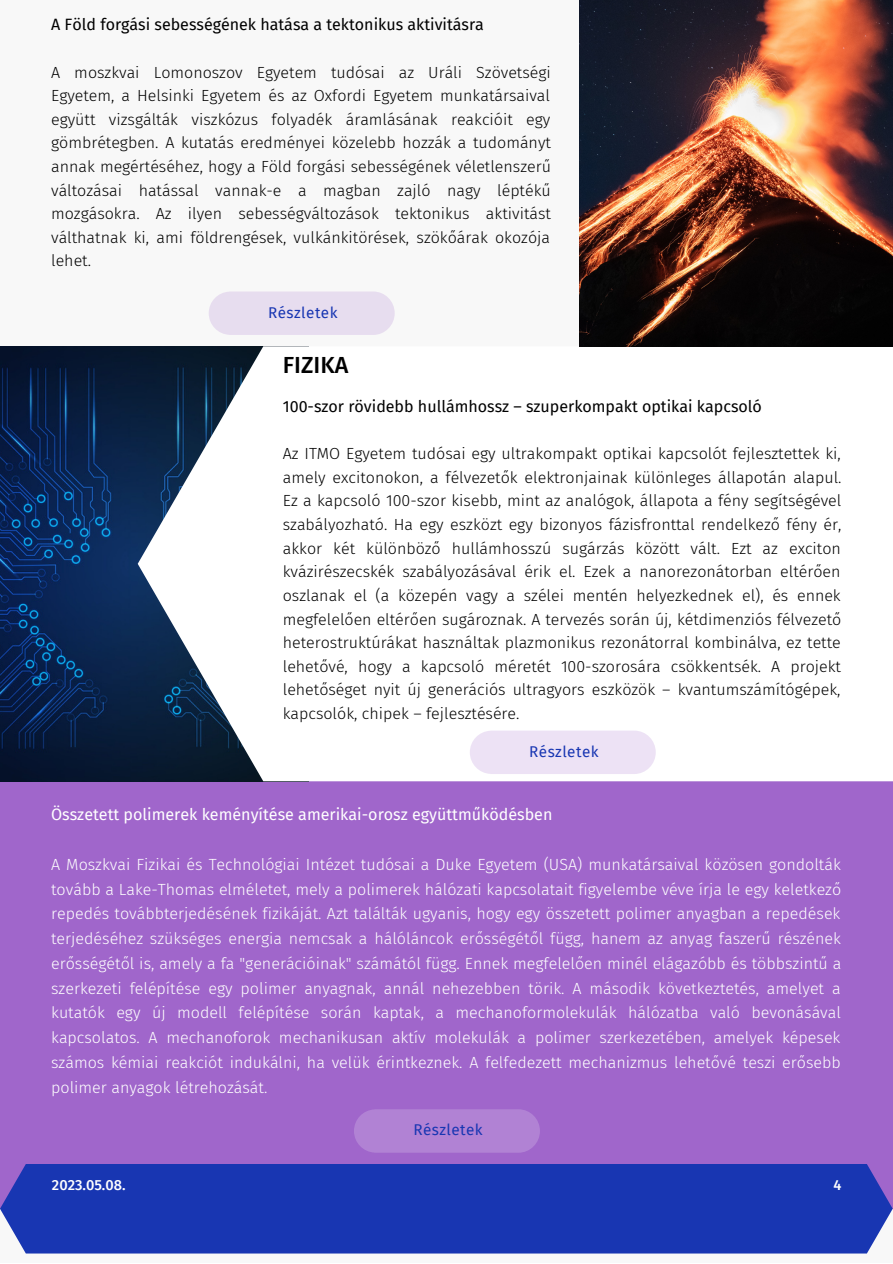
<style>
.page{position:relative;width:893px;height:1264px;background:#fff}
.page>*{position:absolute;margin:0;border:0;box-sizing:border-box;transform-origin:0 0}
.t1{font:500 23.25px "Fira Sans";color:#000}
.t2{font:300 16.05px/23.5px "Fira Sans";color:#000;text-align:justify}
.t3{font:300 16.05px/24.8px "Fira Sans";color:#fff;text-align:justify}
.t4{font:16.05px "Fira Sans";color:#000}
.t5{font:16.05px "Fira Sans";color:#fff}
.t6{font:15.3px "Fira Sans";letter-spacing:.03em;color:#1836b2}
.t7{font:500 14.55px "Fira Sans";color:#fff}
</style>
<div class="page">
<div style="left:0;top:0;width:892px;height:1262px;background:#f8f8f8"></div>
<div style="left:0;top:781px;width:892px;height:427px;background:#a066cb"></div>
<img style="left:0;top:346px;width:138px;height:435px">
<div style="left:0;top:1164px;width:892px;height:89px;background:#1836b2"></div>
<svg style="left:138px;top:346px;width:754px;height:435px"></svg>
<div style="left:209px;top:291px;width:185px;height:44px;background:#e7ddef;border-radius:21px"></div>
<div style="left:469px;top:730px;width:186px;height:44px;background:#ede2f5;border-radius:21px"></div>
<div style="left:354px;top:1109px;width:186px;height:43px;background:#b182d4;border-radius:21px"></div>
<img style="left:580px;top:0;width:312px;height:346px">
<p class="t4" style="left:51px;top:15px;width:434px">A Föld forgási sebességének hatása a tektonikus aktivitásra</p>
<p class="t2" style="left:51px;top:60px;width:501px">A moszkvai Lomonoszov Egyetem tudósai az Uráli Szövetségi Egyetem, a Helsinki Egyetem és az Oxfordi Egyetem munkatársaival együtt vizsgálták viszkózus folyadék áramlásának reakcióit egy gömbrétegben. A kutatás eredményei közelebb hozzák a tudományt annak megértéséhez, hogy a Föld forgási sebességének véletlenszerű változásai hatással vannak-e a magban zajló nagy léptékű mozgásokra. Az ilyen sebességváltozások tektonikus aktivitást válthatnak ki, ami földrengések, vulkánkitörések, szökőárak okozója lehet.</p>
<p class="t6" style="left:268px;top:303px;width:71px">Részletek</p>
<p class="t1" style="left:283px;top:352px;width:67px">FIZIKA</p>
<p class="t4" style="left:283px;top:397px;width:480px">100-szor rövidebb hullámhossz – szuperkompakt optikai kapcsoló</p>
<p class="t2" style="left:283px;top:442px;width:560px">Az ITMO Egyetem tudósai egy ultrakompakt optikai kapcsolót fejlesztettek ki, amely excitonokon, a félvezetők elektronjainak különleges állapotán alapul.<br>Ez a kapcsoló 100-szor kisebb, mint az analógok, állapota a fény segítségével szabályozható. Ha egy eszközt egy bizonyos fázisfronttal rendelkező fény ér, akkor két különböző hullámhosszú sugárzás között vált. Ezt az exciton kvázirészecskék szabályozásával érik el. Ezek a nanorezonátorban eltérően oszlanak el (a közepén vagy a szélei mentén helyezkednek el), és ennek megfelelően eltérően sugároznak. A tervezés során új, kétdimenziós félvezető heterostruktúrákat használtak plazmonikus rezonátorral kombinálva, ez tette lehetővé, hogy a kapcsoló méretét 100-szorosára csökkentsék. A projekt lehetőséget nyit új generációs ultragyors eszközök – kvantumszámítógépek, kapcsolók, chipek – fejlesztésére.</p>
<p class="t6" style="left:529px;top:742px;width:71px">Részletek</p>
<p class="t5" style="left:51px;top:805px;width:502px">Összetett polimerek keményítése amerikai-orosz együttműködésben</p>
<p class="t3" style="left:51px;top:852px;width:791px">A Moszkvai Fizikai és Technológiai Intézet tudósai a Duke Egyetem (USA) munkatársaival közösen gondolták tovább a Lake-Thomas elméletet, mely a polimerek hálózati kapcsolatait figyelembe véve írja le egy keletkező repedés továbbterjedésének fizikáját. Azt találták ugyanis, hogy egy összetett polimer anyagban a repedések terjedéséhez szükséges energia nemcsak a hálóláncok erősségétől függ, hanem az anyag faszerű részének erősségétől is, amely a fa "generációinak" számától függ. Ennek megfelelően minél elágazóbb és többszintű a szerkezeti felépítése egy polimer anyagnak, annál nehezebben törik. A második következtetés, amelyet a kutatók egy új modell felépítése során kaptak, a mechanoformolekulák hálózatba való bevonásával kapcsolatos. A mechanoforok mechanikusan aktív molekulák a polimer szerkezetében, amelyek képesek számos kémiai reakciót indukálni, ha velük érintkeznek. A felfedezett mechanizmus lehetővé teszi erősebb polimer anyagok létrehozását.</p>
<p class="t6" style="left:413px;top:1120px;width:71px">Részletek</p>
<p class="t7" style="left:52px;top:1176px;width:75px">2023.05.08.</p>
<p class="t7" style="left:833px;top:1176px;width:10px">4</p>
</div>
